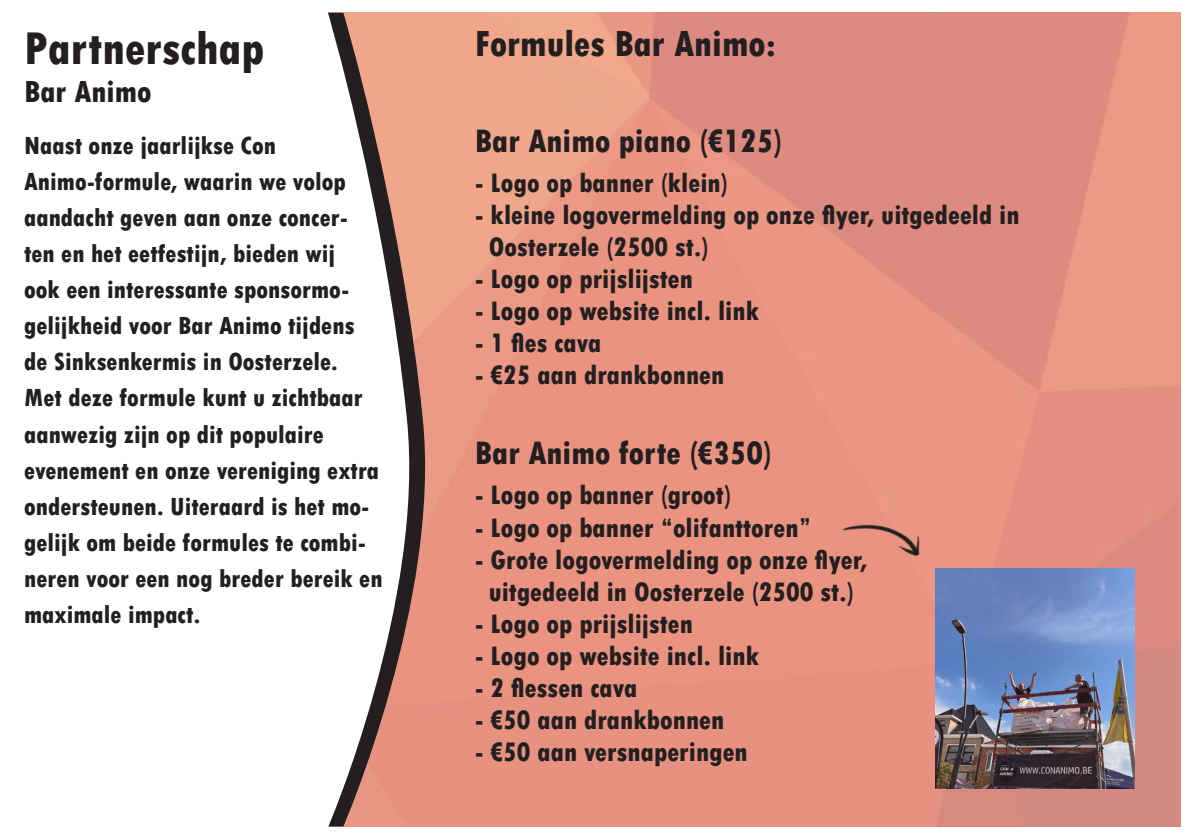
<style>
.page{position:relative;width:1191px;height:840px;background:#fff}
.page>*{position:absolute;margin:0;border:0;box-sizing:border-box;transform-origin:0 0}
.t1{font:800 condensed 48px "Tw Cen";color:#231f20}
.t2{font:800 condensed 38px "Tw Cen";color:#231f20}
.t3{font:800 condensed 34px "Tw Cen";color:#231f20}
.t4{font:800 condensed 32px "Tw Cen";color:#231f20}
.t5{font:800 condensed 28px/32px "Tw Cen";color:#231f20}
.t6{font:800 condensed 26px/36px "Tw Cen";color:#231f20}
.s1{color:#fff}
</style>
<div class="page">
<img style="left:441px;top:13px;width:739px;height:813px">
<img style="left:935px;top:568px;width:199px;height:220px">
<img style="left:835px;top:494px;width:94px;height:76px">
<svg style="left:425px;top:13px;width:16px;height:813px;background:#eb9b86"></svg>
<svg style="left:327px;top:12px;width:98px;height:815px"></svg>
<h1 class="t1" style="left:24px;top:20px;width:242px">Partnerschap</h1>
<p class="t4" style="left:24px;top:73px;width:129px">Bar Animo</p>
<p class="t6" style="left:24px;top:128px;width:360px">Naast onze jaarlijkse Con<br>Animo-formule, waarin we volop aandacht geven aan onze concer&shy;ten en het eetfestijn, bieden wij<br>ook een interessante sponsormo&shy;gelijkheid voor Bar Animo tijdens de Sinksenkermis in Oosterzele.<br>Met deze formule kunt u zichtbaar aanwezig zijn op dit populaire evenement en onze vereniging extra ondersteunen. Uiteraard is het mo&shy;gelijk om beide formules te combi&shy;neren voor een nog breder bereik en maximale impact.<span class="s1">!</span></p>
<h2 class="t2" style="left:475px;top:21px;width:302px">Formules Bar Animo:</h2>
<h3 class="t3" style="left:475px;top:121px;width:308px">Bar Animo piano (€125)</h3>
<p class="t5" style="left:475px;top:167px;width:254px">- Logo op banner (klein)</p>
<p class="t5" style="left:489px;top:199px;width:532px;text-indent:-14px">- kleine logovermelding op onze flyer, uitgedeeld in<br>Oosterzele (2500 st.)</p>
<p class="t5" style="left:475px;top:263px;width:220px">- Logo op prijslijsten</p>
<p class="t5" style="left:475px;top:295px;width:286px">- Logo op website incl. link</p>
<p class="t5" style="left:475px;top:327px;width:128px">- 1 fles cava</p>
<p class="t5" style="left:475px;top:359px;width:251px">- €25 aan drankbonnen</p>
<h3 class="t3" style="left:475px;top:433px;width:298px">Bar Animo forte (€350)</h3>
<p class="t5" style="left:475px;top:479px;width:257px">- Logo op banner (groot)</p>
<p class="t5" style="left:475px;top:511px;width:337px">- Logo op banner “olifanttoren”</p>
<p class="t5" style="left:475px;top:543px;width:394px;text-align:center">- Grote logovermelding op onze flyer, uitgedeeld in Oosterzele (2500 st.)</p>
<p class="t5" style="left:475px;top:607px;width:220px">- Logo op prijslijsten</p>
<p class="t5" style="left:475px;top:639px;width:286px">- Logo op website incl. link</p>
<p class="t5" style="left:475px;top:671px;width:164px">- 2 flessen cava</p>
<p class="t5" style="left:475px;top:703px;width:251px">- €50 aan drankbonnen</p>
<p class="t5" style="left:475px;top:735px;width:274px">- €50 aan versnaperingen</p>
</div>
